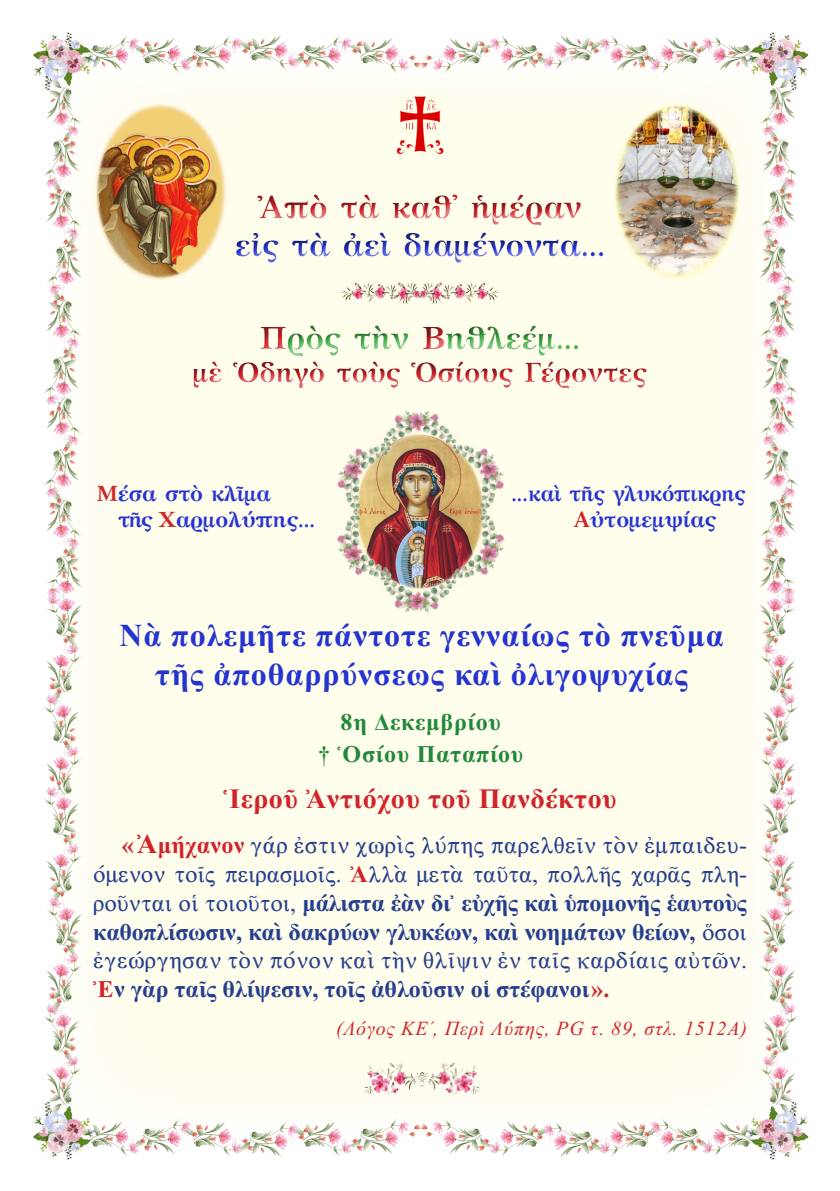
<style>
.page{position:relative;width:840px;height:1191px;background:#fff}
.page>*{position:absolute;margin:0;border:0;box-sizing:border-box;transform-origin:0 0}
.t1{font:32px/38.4px "CTOS New Times Bold Test 1";letter-spacing:.03em;color:#2534d0;text-align:center}
.t2{font:700 32px "GFS Artemisia";color:#2534d0}
.t3{font:700 32px "GFS Artemisia";color:#40ae49}
.t4{font:700 32px "GFS Artemisia";color:#d1232a}
.t5{font:700 28px "GFS Artemisia";color:#d1232a}
.t6{font:28px "CTOS New Times Bold Test 1";letter-spacing:.02em;color:#d1232a}
.t7{font:24px/28.8px "CTOS New Times Roman Test 1";letter-spacing:.01em;color:#253f8e;text-align:justify}
.t8{font:24px "CTOS New Times Bold Test 1";letter-spacing:.03em;color:#228839}
.t9{font:700 22px "GFS Artemisia";letter-spacing:-.01em;color:#2534d0}
.t10{font:700 22px "GFS Artemisia";letter-spacing:-.01em;color:#2534d0;scale:.96 1}
.t11{font:20px "CTOS New Times Italic Test 1";letter-spacing:.04em;color:#d1232a}
.s1{color:#d1232a}
.s2{font-family:"CTOS New Times Bold Test 1";color:#d1232a}
.s3{font-family:"CTOS New Times Bold Test 1";font-size:28px;color:#d1232a}
.s4{font-family:"CTOS New Times Bold Test 1"}
</style>
<div class="page">
<img style="left:33px;top:32px;width:776px;height:1128px">
<img style="left:396px;top:96px;width:47px;height:58px">
<div style="left:225px;top:185px;width:391px;height:86px;background:#fffdec"></div>
<div style="left:222px;top:181px;width:392px;height:84px;background:#231f20;opacity:.75"></div>
<div style="left:179px;top:311px;width:479px;height:87px;background:#231f20;opacity:.75"></div>
<img style="left:95px;top:104px;width:131px;height:177px">
<img style="left:613px;top:103px;width:127px;height:176px">
<div style="left:370px;top:612px;width:96px;height:33px;background:#fffdec"></div>
<img style="left:295px;top:533px;width:126px;height:80px">
<img style="left:420px;top:531px;width:124px;height:81px">
<div style="left:370px;top:377px;width:96px;height:33px;background:#fffdec"></div>
<img style="left:295px;top:409px;width:126px;height:124px">
<img style="left:420px;top:410px;width:124px;height:121px">
<img style="left:431px;top:274px;width:69px;height:31px">
<img style="left:339px;top:274px;width:92px;height:31px">
<img style="left:359px;top:1053px;width:54px;height:52px">
<img style="left:413px;top:1053px;width:71px;height:52px">
<h1 class="t4" style="left:258px;top:180px;width:325px">Ἀπὸ τὰ καθ᾿ ἡμέραν</h1>
<h1 class="t2" style="left:235px;top:219px;width:371px">εἰς τὰ ἀεὶ διαμένοντα...</h1>
<h1 class="t3" style="left:260px;top:311px;width:321px"><span class="s1">Π</span>ρὸς τὴν <span class="s1">Β</span>ηθλεέμ...</h1>
<p class="t5" style="left:193px;top:349px;width:455px">μὲ Ὁδηγὸ τοὺς Ὁσίους Γέροντες</p>
<p class="t9" style="left:96px;top:475px;width:176px"><span class="s1">Μ</span>έσα στὸ κλῖμα</p>
<p class="t9" style="left:118px;top:501px;width:198px">τῆς <span class="s1">Χ</span>αρμολύπης...</p>
<p class="t10" style="left:511px;top:475px;width:245px">...καὶ τῆς γλυκόπικρης</p>
<p class="t9" style="left:572px;top:501px;width:145px"><span class="s1">Α</span>ὐτομεμψίας</p>
<p class="t1" style="left:119px;top:616px;width:605px">Νὰ πολεμῆτε πάντοτε γενναίως τὸ πνεῦμα τῆς ἀποθαρρύνσεως καὶ ὀλιγοψυχίας</p>
<p class="t8" style="left:340px;top:708px;width:162px">8η Δεκεμβρίου</p>
<p class="t8" style="left:318px;top:740px;width:207px">† Ὁσίου Παταπίου</p>
<p class="t6" style="left:223px;top:783px;width:394px">Ἱεροῦ Ἀντιόχου τοῦ Πανδέκτου</p>
<p class="t7" style="left:93px;top:831px;width:655px;text-indent:28px"><span class="s2">«</span><span class="s3">Ἀ</span><span class="s2">μήχανον</span> γάρ ἐστιν χωρὶς λύπης παρελθεῖν τὸν ἐμπαιδευ&shy;όμενον τοῖς πειρασμοῖς. <span class="s2">Ἀ</span>λλὰ μετὰ ταῦτα, πολλῆς χαρᾶς πλη&shy;ροῦνται οἱ τοιοῦτοι, <span class="s4">μάλιστα ἐὰν δι᾿ εὐχῆς καὶ ὑπομονῆς ἑαυτοὺς καθοπλίσωσιν, καὶ δακρύων γλυκέων, καὶ νοημάτων θείων,</span> ὅσοι ἐγεώργησαν τὸν πόνον καὶ τὴν θλῖψιν ἐν ταῖς καρδίαις αὐτῶν.<br><span class="s2">Ἐ</span><span class="s4">ν γὰρ ταῖς θλίψεσιν, τοῖς ἀθλοῦσιν οἱ στέφανοι</span><span class="s2">».</span></p>
<p class="t11" style="left:336px;top:1017px;width:412px">(Λόγος ΚΕʹ, Περὶ Λύπης, PG τ. 89, στλ. 1512A)</p>
</div>
